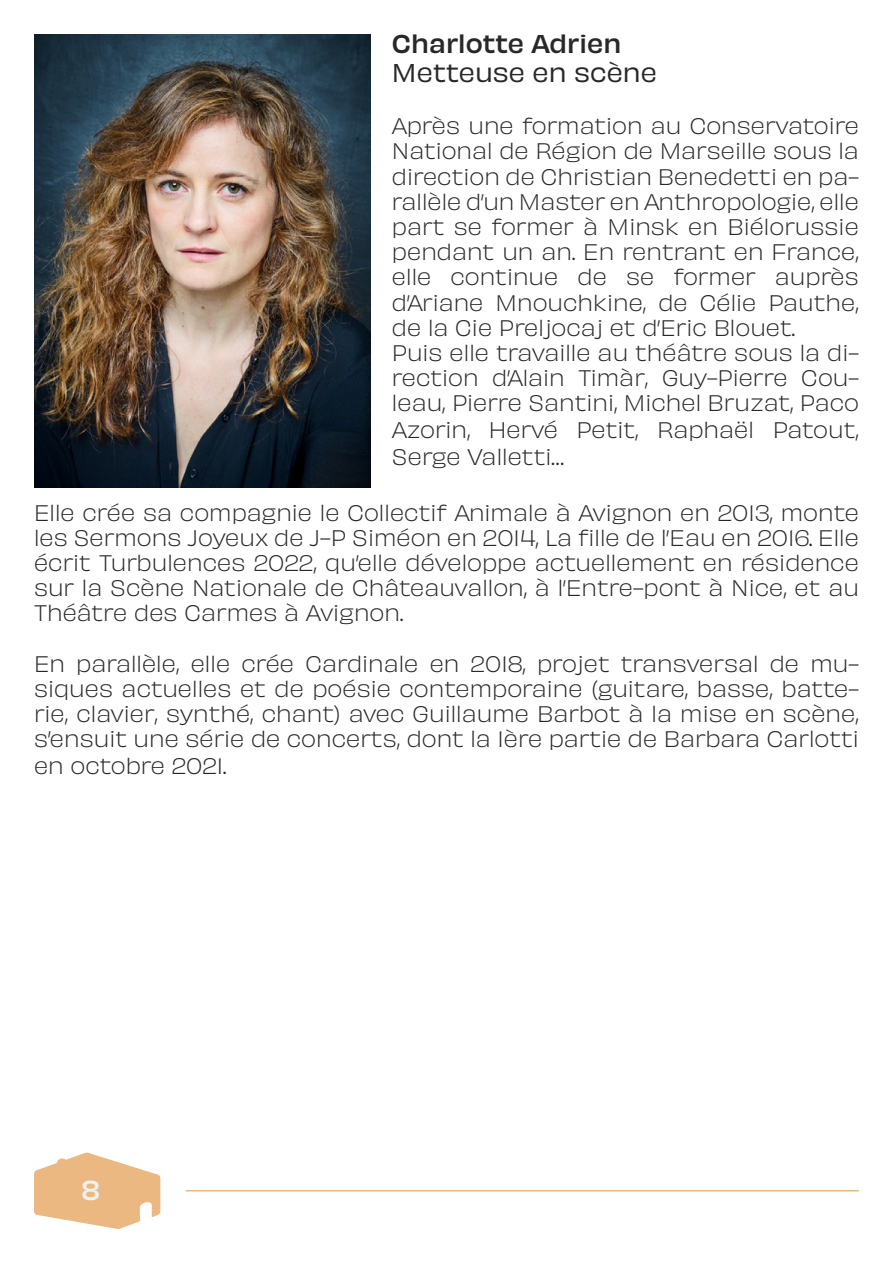
<style>
.page{position:relative;width:893px;height:1263px;background:#fff}
.page>*{position:absolute;margin:0;border:0;box-sizing:border-box;transform-origin:0 0}
.t1{font:500 25.5px "Obviously";color:#eff0f1}
.t2{font:500 24px "Obviously";color:#282828}
.t3{font:24px "Obviously";color:#282828}
.t4{font:21px/25.5px "Obviously Lght";color:#282828;text-align:justify}
</style>
<div class="page">
<svg style="left:34px;top:1152px;width:126px;height:77px"></svg>
<hr style="left:186px;top:1190px;width:673px;height:1px;background:#ecb882">
<img style="left:34px;top:34px;width:337px;height:454px">
<p class="t2" style="left:392px;top:25px;width:231px">Charlotte Adrien</p>
<p class="t3" style="left:392px;top:54px;width:267px">Metteuse en scène</p>
<p class="t4" style="left:392px;top:112px;width:469px;text-align:left">Après une formation au Conservatoire National de Région de Marseille sous la direction de Christian Benedetti en pa&shy;rallèle d’un Master en Anthropologie, elle part se former à Minsk en Biélorussie pendant un an. En rentrant en France, elle continue de se former auprès d’Ariane Mnouchkine, de Célie Pauthe, de la Cie Preljocaj et d’Eric Blouet.<br>Puis elle travaille au théâtre sous la di&shy;rection d’Alain Timàr, Guy-Pierre Cou&shy;leau, Pierre Santini, Michel Bruzat, Paco Azorin, Hervé Petit, Raphaël Patout, Serge Valletti…</p>
<p class="t4" style="left:34px;top:498px;width:826px">Elle crée sa compagnie le Collectif Animale à Avignon en 2013, monte les Sermons Joyeux de J-P Siméon en 2014, La fille de l’Eau en 2016. Elle écrit Turbulences 2022, qu’elle développe actuellement en résidence sur la Scène Nationale de Châteauvallon, à l’Entre-pont à Nice, et au Théâtre des Carmes à Avignon.</p>
<p class="t4" style="left:34px;top:649px;width:826px">En parallèle, elle crée Cardinale en 2018, projet transversal de mu&shy;siques actuelles et de poésie contemporaine (guitare, basse, batte&shy;rie, clavier, synthé, chant) avec Guillaume Barbot à la mise en scène, s’ensuit une série de concerts, dont la 1ère partie de Barbara Carlotti en octobre 2021.</p>
<p class="t1" style="left:82px;top:1170px;width:20px">8</p>
</div>
